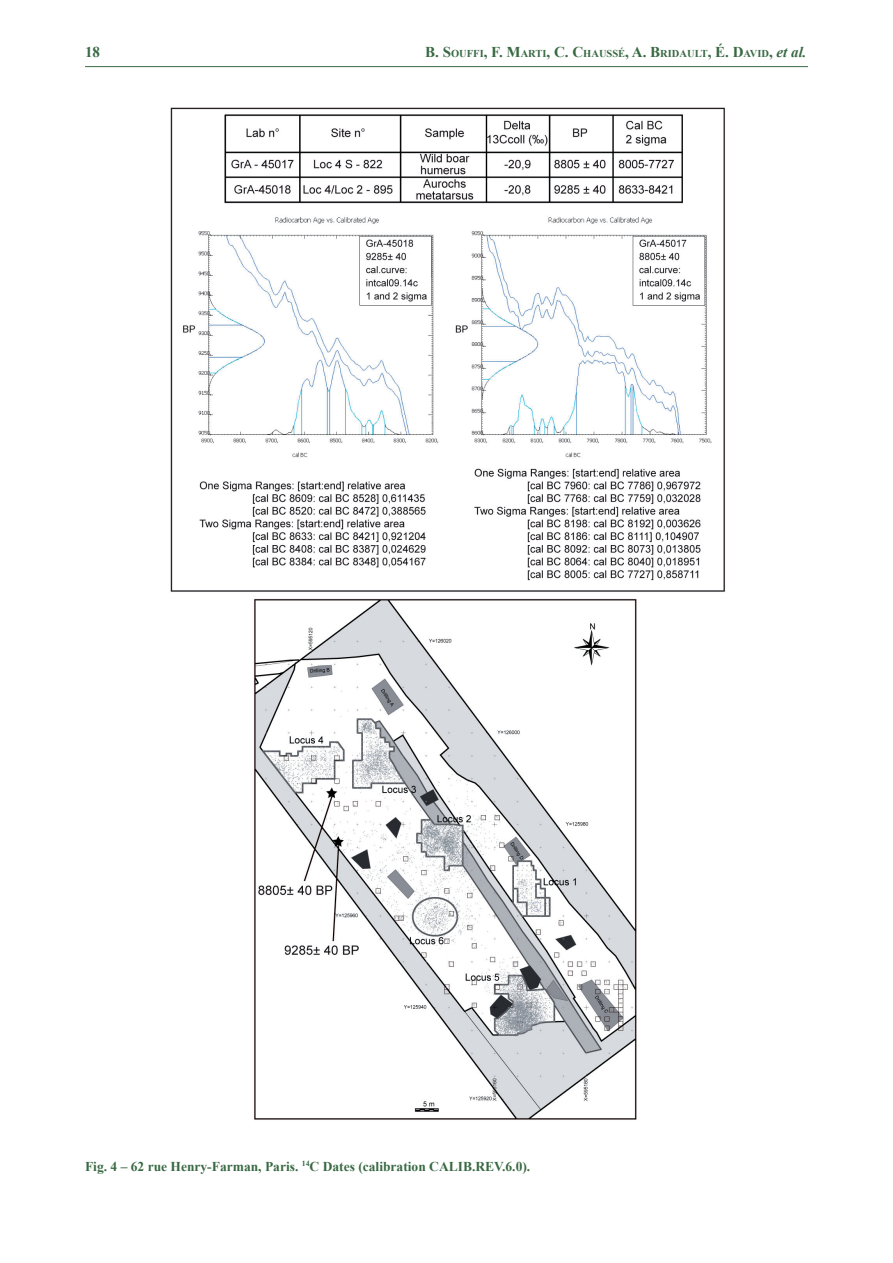
<style>
.page{position:relative;width:893px;height:1263px;background:#fff}
.page>*{position:absolute;margin:0;border:0;box-sizing:border-box;transform-origin:0 0}
.t1{font:700 15px "Times New Roman";color:#396943}
.t2{font:700 13.5px "Times New Roman";color:#396943}
.t3{font:700 10.5px "Times New Roman";color:#396943}
.s1{font-size:15px}
.s2{font-style:italic;font-size:15px}
</style>
<div class="page">
<hr style="left:85px;top:66px;width:723px;height:1px;background:#396943">
<img style="left:170px;top:107px;width:555px;height:1013px">
<p class="t1" style="left:85px;top:42px;width:16px">18</p>
<p class="t3" style="left:425px;top:46px;width:383px"><span class="s1">B.</span> <span class="s1">S</span>OUFFI<span class="s1">, F.</span> <span class="s1">M</span>ARTI<span class="s1">, C.</span> <span class="s1">C</span>HAUSSÉ<span class="s1">, A.</span> <span class="s1">B</span>RIDAULT<span class="s1">, É.</span> <span class="s1">D</span>AVID<span class="s1">,</span> <span class="s2">et al.</span></p>
<p class="t2" style="left:85px;top:1157px;width:447px">Fig. 4 – 62 rue Henry-Farman, Paris. <sup>14</sup>C Dates (calibration CALIB.REV.6.0).</p>
</div>
